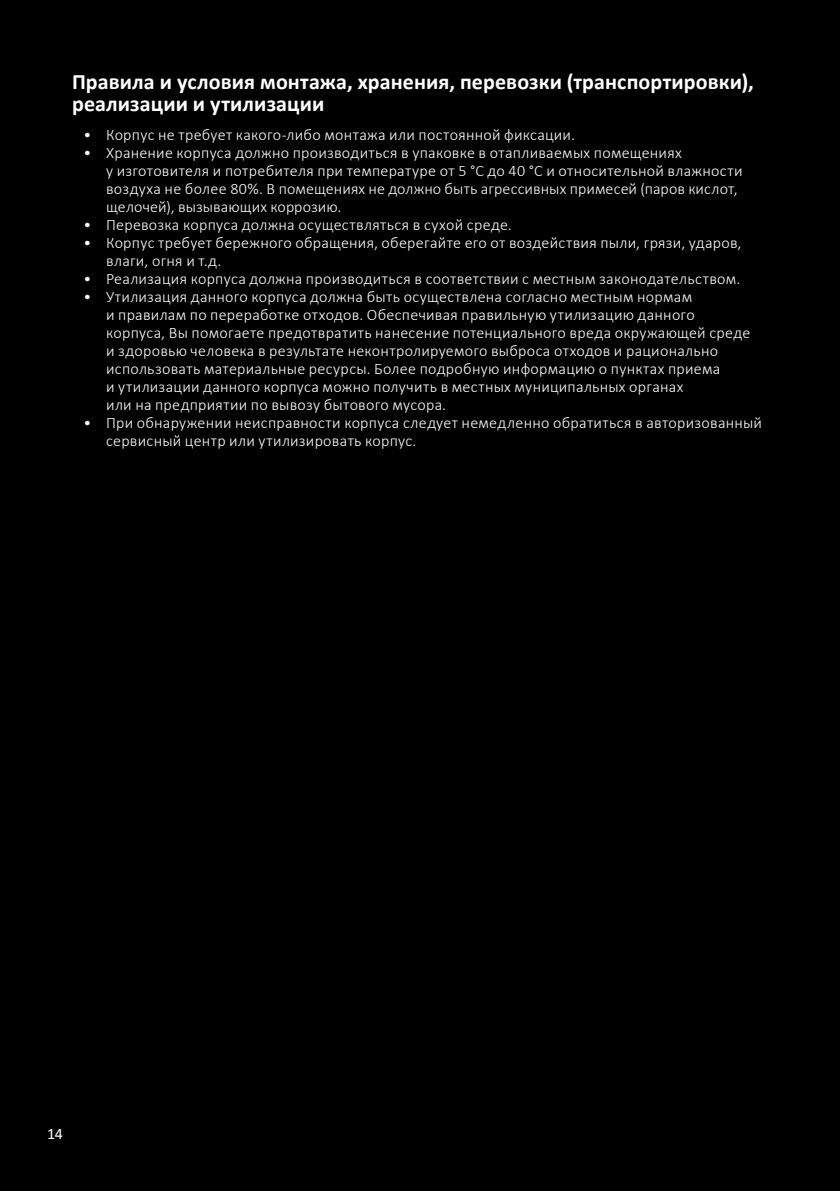
<style>
.page{position:relative;width:840px;height:1191px;background:#fff}
.page>*{position:absolute;margin:0;border:0;box-sizing:border-box;transform-origin:0 0}
.Заголовок_11{font:700 22px/22px "Calibri";letter-spacing:.005em;color:#fff}
.t1{font:300 16px/18px "Calibri";letter-spacing:.015em;color:#fff}
.t2{font:16px "Calibri";color:#fff}
</style>
<div class="page">
<div style="left:0;top:0;width:839px;height:1191px;background:#000"></div>
<p class="Заголовок_11" style="left:72px;top:70px;width:682px">Правила и условия монтажа, хранения, перевозки (транспортировки), реализации и утилизации</p>
<p class="t1" style="left:83px;top:125px;width:493px">• Корпус не требует какого-либо монтажа или постоянной фиксации.</p>
<p class="t1" style="left:106px;top:143px;width:637px;text-indent:-23px">• Хранение корпуса должно производиться в упаковке в отапливаемых помещениях<br>у изготовителя и потребителя при температуре от 5 °С до 40 °С и относительной влажности воздуха не более 80%. В помещениях не должно быть агрессивных примесей (паров кислот, щелочей), вызывающих коррозию.</p>
<p class="t1" style="left:83px;top:215px;width:429px">• Перевозка корпуса должна осуществляться в сухой среде.</p>
<p class="t1" style="left:106px;top:233px;width:636px;text-indent:-23px">• Корпус требует бережного обращения, оберегайте его от воздействия пыли, грязи, ударов, влаги, огня и т.д.</p>
<p class="t1" style="left:83px;top:269px;width:658px">• Реализация корпуса должна производиться в соответствии с местным законодательством.</p>
<p class="t1" style="left:106px;top:287px;width:645px;text-indent:-23px">• Утилизация данного корпуса должна быть осуществлена согласно местным нормам<br>и правилам по переработке отходов. Обеспечивая правильную утилизацию данного корпуса, Вы помогаете предотвратить нанесение потенциального вреда окружающей среде и здоровью человека в результате неконтролируемого выброса отходов и рационально использовать материальные ресурсы. Более подробную информацию о пунктах приема<br>и утилизации данного корпуса можно получить в местных муниципальных органах<br>или на предприятии по вывозу бытового мусора.</p>
<p class="t1" style="left:106px;top:413px;width:657px;text-indent:-23px">• При обнаружении неисправности корпуса следует немедленно обратиться в авторизованный сервисный центр или утилизировать корпус.</p>
<p class="t2" style="left:47px;top:1122px;width:18px">14</p>
</div>
